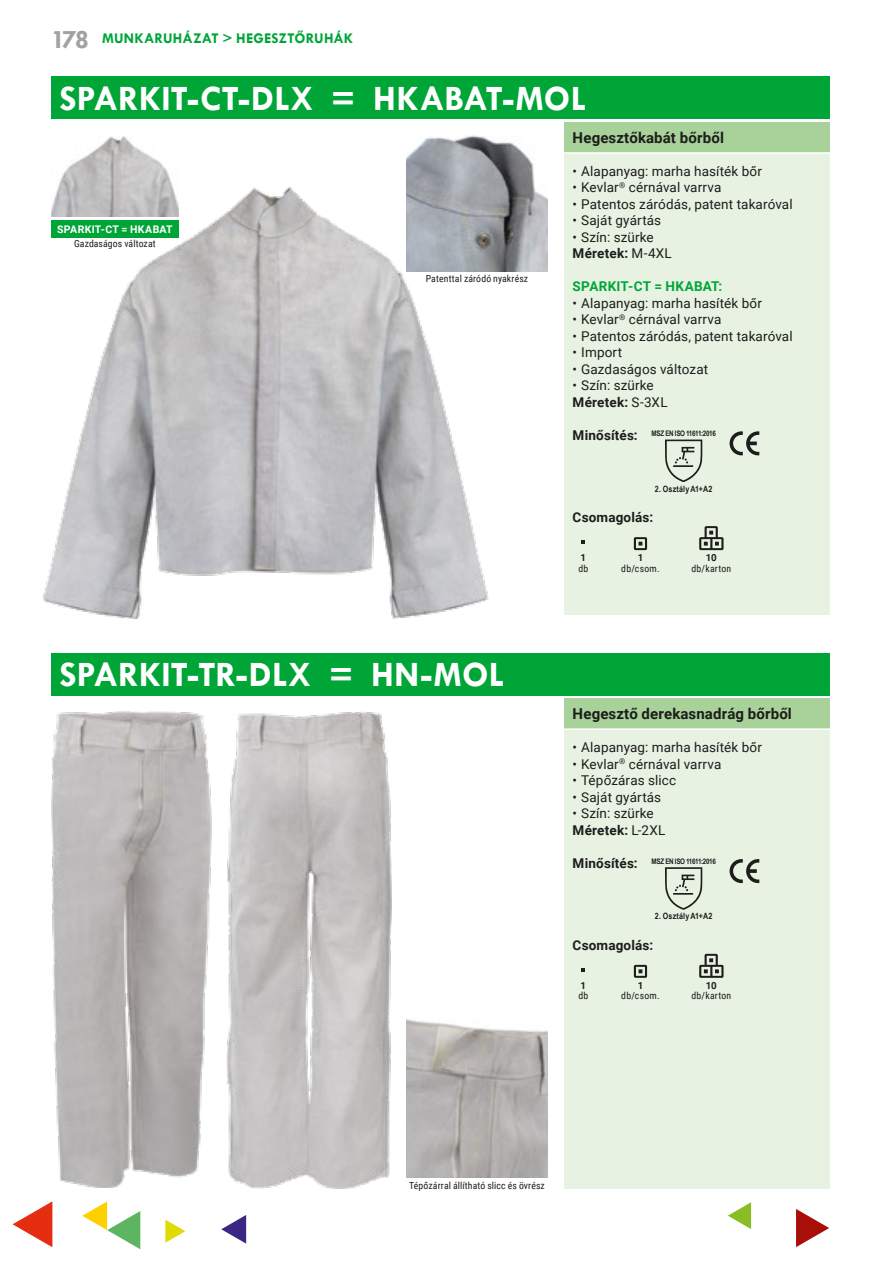
<style>
.page{position:relative;width:893px;height:1263px;background:#fff}
.page>*{position:absolute;margin:0;border:0;box-sizing:border-box;transform-origin:0 0}
.t1{font:700 36px "Tw Cen";color:#fff}
.t2{font:700 15px "Roboto";letter-spacing:.01em;color:#1d1d1b}
.t3{font:700 15px "Tw Cen";letter-spacing:.01em;color:#00a538}
.t4{font:13.5px/16.5px "Roboto";letter-spacing:.01em;color:#1d1d1b}
.t5{font:700 13.5px "Roboto";letter-spacing:.01em;color:#1d1d1b}
.t6{font:700 13.5px "Roboto";letter-spacing:.02em;color:#00a538}
.t7{font:700 10.5px "Roboto";letter-spacing:.03em;color:#fff}
.t8{font:9.75px "Roboto Condensed";letter-spacing:.015em;color:#1d1d1b}
.t9{font:700 9.75px "Roboto";color:#1d1d1b}
.t10{font:700 8.7px "Arial Narrow";letter-spacing:.02em;color:#1d1d1b}
.t11{font:700 7.65px "Arial Narrow";letter-spacing:-.035em;color:#1d1d1b}
.s1{font-size:27px;color:#a1a1a1}
.s2{font-weight:700}
</style>
<div class="page">
<svg style="left:13px;top:1201px;width:39px;height:46px"></svg>
<svg style="left:796px;top:1209px;width:33px;height:38px"></svg>
<svg style="left:82px;top:1201px;width:58px;height:48px"></svg>
<svg style="left:221px;top:1215px;width:25px;height:28px"></svg>
<svg style="left:165px;top:1220px;width:20px;height:23px"></svg>
<svg style="left:728px;top:1202px;width:23px;height:27px"></svg>
<div style="left:564px;top:126px;width:265px;height:488px;background:#e7f2e3"></div>
<div style="left:564px;top:122px;width:265px;height:31px;background:#a9d19a"></div>
<hr style="left:564px;top:152px;width:267px;height:2px;background:#fff">
<svg style="left:665px;top:440px;width:37px;height:42px"></svg>
<svg style="left:730px;top:431px;width:29px;height:24px"></svg>
<svg style="left:581px;top:540px;width:4px;height:4px"></svg>
<svg style="left:634px;top:537px;width:13px;height:13px"></svg>
<svg style="left:699px;top:526px;width:24px;height:24px"></svg>
<div style="left:564px;top:702px;width:265px;height:486px;background:#e7f2e3"></div>
<div style="left:564px;top:698px;width:265px;height:31px;background:#a9d19a"></div>
<hr style="left:564px;top:728px;width:267px;height:2px;background:#fff">
<svg style="left:665px;top:867px;width:37px;height:43px"></svg>
<svg style="left:730px;top:859px;width:29px;height:24px"></svg>
<svg style="left:581px;top:968px;width:4px;height:3px"></svg>
<svg style="left:634px;top:965px;width:13px;height:13px"></svg>
<svg style="left:699px;top:954px;width:24px;height:24px"></svg>
<img style="left:43px;top:186px;width:446px;height:433px">
<img style="left:51px;top:712px;width:161px;height:476px">
<img style="left:227px;top:712px;width:165px;height:476px">
<div style="left:51px;top:77px;width:778px;height:42px;background:#00a538"></div>
<div style="left:51px;top:653px;width:778px;height:42px;background:#00a538"></div>
<img style="left:407px;top:136px;width:140px;height:136px">
<img style="left:407px;top:1019px;width:140px;height:159px">
<img style="left:51px;top:136px;width:128px;height:81px">
<div style="left:51px;top:220px;width:128px;height:17px;background:#00a538"></div>
<p class="t3" style="left:51px;top:30px;width:304px"><span class="s1">178</span> MUNKARUHÁZAT &gt; HEGESZTŐRUHÁK</p>
<h1 class="t1" style="left:60px;top:77px;width:528px">SPARKIT-CT-DLX = HKABAT-MOL</h1>
<p class="t7" style="left:57px;top:222px;width:117px">SPARKIT-CT = HKABAT</p>
<p class="t8" style="left:74px;top:236px;width:83px">Gazdaságos változat</p>
<p class="t8" style="left:426px;top:272px;width:104px">Patenttal záródó nyakrész</p>
<h1 class="t1" style="left:60px;top:653px;width:446px">SPARKIT-TR-DLX = HN-MOL</h1>
<p class="t2" style="left:573px;top:127px;width:153px">Hegesztőkabát bőrből</p>
<p class="t4" style="left:573px;top:162px;width:191px">• Alapanyag: marha hasíték bőr</p>
<p class="t4" style="left:573px;top:179px;width:150px">• Kevlar<sup>®</sup> cérnával varrva</p>
<p class="t4" style="left:573px;top:195px;width:222px">• Patentos záródás, patent takaróval</p>
<p class="t4" style="left:573px;top:212px;width:90px">• Saját gyártás</p>
<p class="t4" style="left:573px;top:228px;width:101px">• Szín: szürke<br><span class="s2">Méretek:</span> M-4XL</p>
<p class="t6" style="left:573px;top:277px;width:151px">SPARKIT-CT = HKABAT:</p>
<p class="t4" style="left:573px;top:294px;width:191px">• Alapanyag: marha hasíték bőr</p>
<p class="t4" style="left:573px;top:311px;width:150px">• Kevlar<sup>®</sup> cérnával varrva</p>
<p class="t4" style="left:573px;top:327px;width:222px">• Patentos záródás, patent takaróval</p>
<p class="t4" style="left:573px;top:344px;width:51px">• Import</p>
<p class="t4" style="left:573px;top:360px;width:137px">• Gazdaságos változat</p>
<p class="t4" style="left:573px;top:377px;width:96px">• Szín: szürke<br><span class="s2">Méretek:</span> S-3XL</p>
<p class="t5" style="left:573px;top:426px;width:67px">Minősítés:</p>
<p class="t11" style="left:651px;top:428px;width:66px">MSZ EN ISO 11611:2016</p>
<p class="t10" style="left:655px;top:482px;width:59px">2. Osztály A1+A2</p>
<p class="t5" style="left:573px;top:508px;width:82px">Csomagolás:</p>
<p class="t9" style="left:581px;top:551px;width:7px">1</p>
<p class="t9" style="left:638px;top:551px;width:7px">1</p>
<p class="t9" style="left:706px;top:551px;width:13px">10</p>
<p class="t8" style="left:578px;top:561px;width:11px">db</p>
<p class="t8" style="left:621px;top:561px;width:40px">db/csom.</p>
<p class="t8" style="left:691px;top:561px;width:41px">db/karton</p>
<p class="t2" style="left:573px;top:703px;width:221px">Hegesztő derekasnadrág bőrből</p>
<p class="t4" style="left:573px;top:738px;width:191px">• Alapanyag: marha hasíték bőr</p>
<p class="t4" style="left:573px;top:755px;width:150px">• Kevlar<sup>®</sup> cérnával varrva</p>
<p class="t4" style="left:573px;top:771px;width:105px">• Tépőzáras slicc</p>
<p class="t4" style="left:573px;top:788px;width:90px">• Saját gyártás</p>
<p class="t4" style="left:573px;top:804px;width:94px">• Szín: szürke<br><span class="s2">Méretek:</span> L-2XL</p>
<p class="t5" style="left:573px;top:853px;width:67px">Minősítés:</p>
<p class="t11" style="left:651px;top:856px;width:66px">MSZ EN ISO 11611:2016</p>
<p class="t10" style="left:655px;top:910px;width:59px">2. Osztály A1+A2</p>
<p class="t5" style="left:573px;top:936px;width:82px">Csomagolás:</p>
<p class="t9" style="left:581px;top:978px;width:7px">1</p>
<p class="t9" style="left:638px;top:978px;width:7px">1</p>
<p class="t9" style="left:706px;top:978px;width:13px">10</p>
<p class="t8" style="left:578px;top:989px;width:11px">db</p>
<p class="t8" style="left:621px;top:989px;width:40px">db/csom.</p>
<p class="t8" style="left:691px;top:989px;width:41px">db/karton</p>
<p class="t8" style="left:409px;top:1178px;width:137px">Tépőzárral állítható slicc és övrész</p>
</div>
